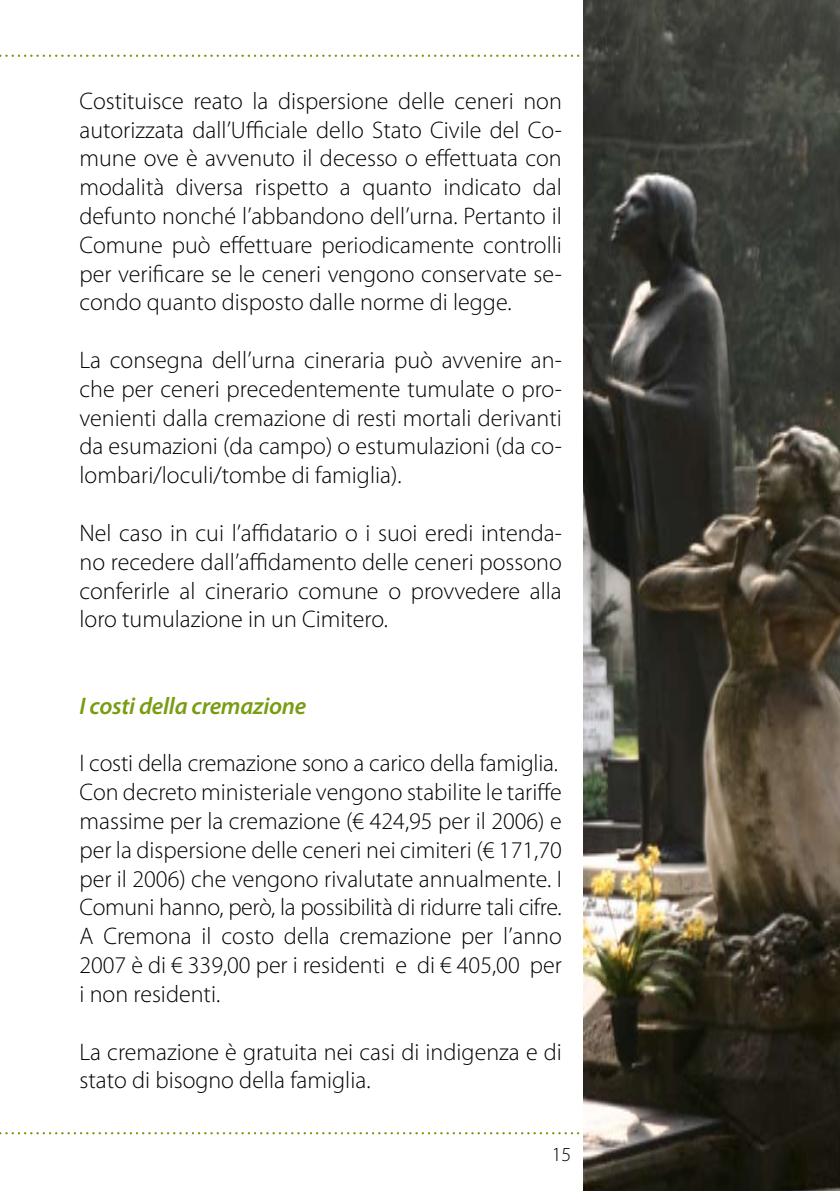
<style>
.page{position:relative;width:840px;height:1191px;background:#fff}
.page>*{position:absolute;margin:0;border:0;box-sizing:border-box;transform-origin:0 0}
.t1{font:300 24px/28.8px "Myriad Pro";color:#000;text-align:justify}
.t2{font:italic 600 24px "Myriad Pro";letter-spacing:-.01em;color:#799c13}
.t3{font:300 20px "Myriad Pro";color:#000}
</style>
<div class="page">
<svg style="left:0;top:1132px;width:580px;height:2px"></svg>
<svg style="left:0;top:55px;width:580px;height:2px"></svg>
<img style="left:583px;top:0;width:256px;height:1191px">
<p class="t1" style="left:79px;top:86px;width:483px">Costituisce reato la dispersione delle ceneri non autorizzata dall’Ufficiale dello Stato Civile del Co&shy;mune ove è avvenuto il decesso o effettuata con modalità diversa rispetto a quanto indicato dal defunto nonché l’abbandono dell’urna. Pertanto il Comune può effettuare periodicamente controlli per verificare se le ceneri vengono conservate se&shy;condo quanto disposto dalle norme di legge.</p>
<p class="t1" style="left:79px;top:345px;width:483px">La consegna dell’urna cineraria può avvenire an&shy;che per ceneri precedentemente tumulate o pro&shy;venienti dalla cremazione di resti mortali derivanti da esumazioni (da campo) o estumulazioni (da co&shy;lombari/loculi/tombe di famiglia).</p>
<p class="t1" style="left:79px;top:518px;width:483px">Nel caso in cui l’affidatario o i suoi eredi intenda&shy;no recedere dall’affidamento delle ceneri possono conferirle al cinerario comune o provvedere alla loro tumulazione in un Cimitero.</p>
<p class="t2" style="left:79px;top:690px;width:228px">I costi della cremazione</p>
<p class="t1" style="left:79px;top:748px;width:483px;text-align:left">I costi della cremazione sono a carico della famiglia.<br>Con decreto ministeriale vengono stabilite le tariffe massime per la cremazione (€ 424,95 per il 2006) e per la dispersione delle ceneri nei cimiteri (€ 171,70 per il 2006) che vengono rivalutate annualmente. I Comuni hanno, però, la possibilità di ridurre tali cifre.<br>A Cremona il costo della cremazione per l’anno 2007 è di € 339,00 per i residenti e di € 405,00 per i non residenti.</p>
<p class="t1" style="left:79px;top:1036px;width:483px">La cremazione è gratuita nei casi di indigenza e di stato di bisogno della famiglia.</p>
<p class="t3" style="left:551px;top:1142px;width:21px">15</p>
</div>
